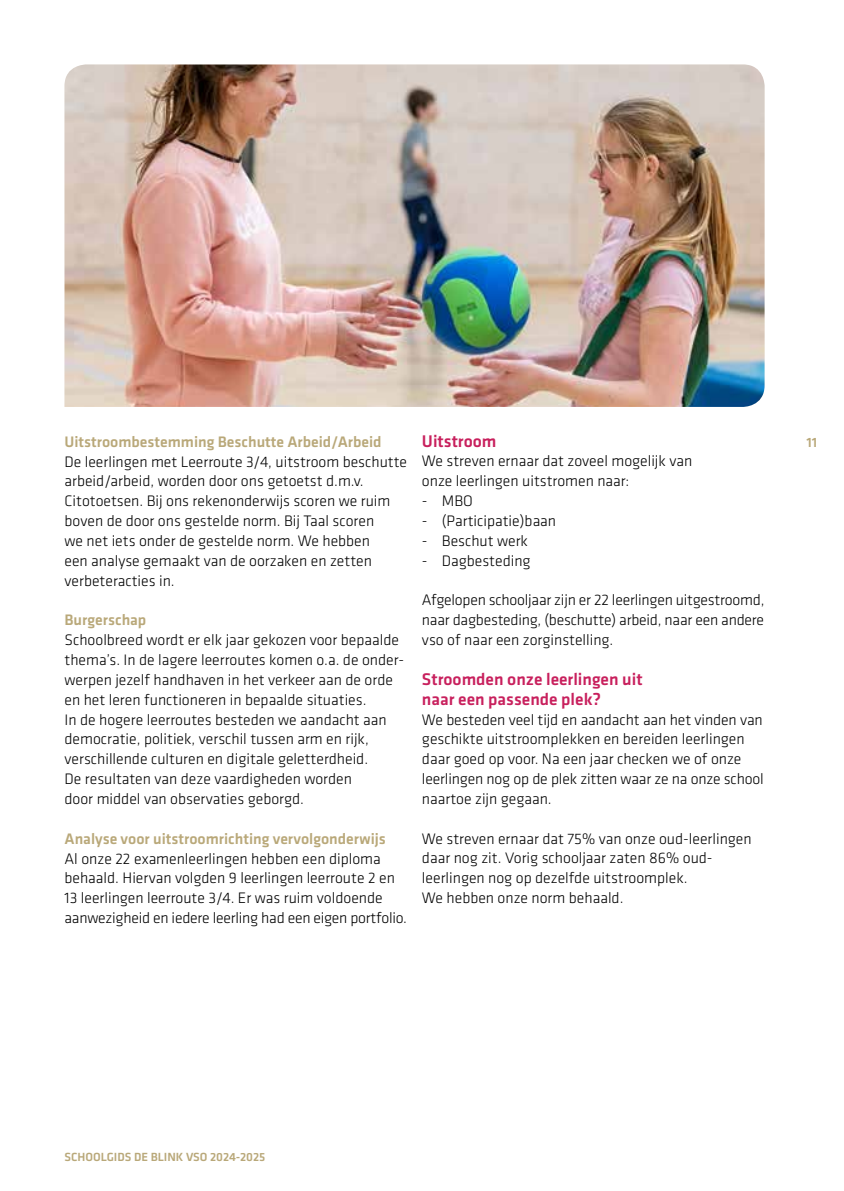
<style>
.page{position:relative;width:844px;height:1191px;background:#fff}
.page>*{position:absolute;margin:0;border:0;box-sizing:border-box;transform-origin:0 0}
.t1{font:500 17.5px/19.8px "Klavika";color:#c8205d}
.t2{font:300 15.75px/19.8px "Klavika";color:#000}
.t3{font:500 15.75px "Klavika";color:#b9a879}
.t4{font:500 14px "Klavika";color:#b9a879}
.t5{font:500 12.25px "Klavika";color:#b9a879}
</style>
<div class="page">
<img style="left:64px;top:64px;width:700px;height:343px">
<p class="t3" style="left:64px;top:433px;width:318px">Uitstroombestemming Beschutte Arbeid/Arbeid</p>
<p class="t2" style="left:64px;top:452px;width:344px">De leerlingen met Leerroute 3/4, uitstroom beschutte arbeid/arbeid, worden door ons getoetst d.m.v.<br>Citotoetsen. Bij ons rekenonderwijs scoren we ruim boven de door ons gestelde norm. Bij Taal scoren<br>we net iets onder de gestelde norm. We hebben<br>een analyse gemaakt van de oorzaken en zetten verbeteracties in.</p>
<p class="t3" style="left:64px;top:611px;width:83px">Burgerschap</p>
<p class="t2" style="left:64px;top:630px;width:341px">Schoolbreed wordt er elk jaar gekozen voor bepaalde thema’s. In de lagere leerroutes komen o.a. de onder&shy;werpen jezelf handhaven in het verkeer aan de orde en het leren functioneren in bepaalde situaties.<br>In de hogere leerroutes besteden we aandacht aan democratie, politiek, verschil tussen arm en rijk, verschillende culturen en digitale geletterdheid.<br>De resultaten van deze vaardigheden worden<br>door middel van observaties geborgd.</p>
<p class="t3" style="left:64px;top:830px;width:323px">Analyse voor uitstroomrichting vervolgonderwijs</p>
<p class="t2" style="left:64px;top:848px;width:344px">Al onze 22 examenleerlingen hebben een diploma behaald. Hiervan volgden 9 leerlingen leerroute 2 en 13 leerlingen leerroute 3/4. Er was ruim voldoende aanwezigheid en iedere leerling had een eigen portfolio.</p>
<p class="t1" style="left:422px;top:431px;width:76px">Uitstroom</p>
<p class="t2" style="left:422px;top:451px;width:272px">We streven ernaar dat zoveel mogelijk van onze leerlingen uitstromen naar:</p>
<p class="t2" style="left:422px;top:491px;width:52px">- MBO</p>
<p class="t2" style="left:422px;top:511px;width:136px">- (Participatie)baan</p>
<p class="t2" style="left:422px;top:531px;width:107px">- Beschut werk</p>
<p class="t2" style="left:422px;top:551px;width:110px">- Dagbesteding</p>
<p class="t2" style="left:422px;top:590px;width:344px;text-align:justify">Afgelopen schooljaar zijn er 22 leerlingen uitgestroomd, naar dagbesteding, (beschutte) arbeid, naar een andere vso of naar een zorginstelling.</p>
<p class="t1" style="left:422px;top:669px;width:222px">Stroomden onze leerlingen uit naar een passende plek?</p>
<p class="t2" style="left:422px;top:709px;width:343px">We besteden veel tijd en aandacht aan het vinden van geschikte uitstroomplekken en bereiden leerlingen daar goed op voor. Na een jaar checken we of onze leerlingen nog op de plek zitten waar ze na onze school naartoe zijn gegaan.</p>
<p class="t2" style="left:422px;top:829px;width:331px">We streven ernaar dat 75% van onze oud-leerlingen daar nog zit. Vorig schooljaar zaten 86% oud&shy;leerlingen nog op dezelfde uitstroomplek.<br>We hebben onze norm behaald.</p>
<p class="t4" style="left:806px;top:434px;width:12px">11</p>
<p class="t5" style="left:64px;top:1150px;width:202px">SCHOOLGIDS DE BLINK VSO 2024-2025</p>
</div>
